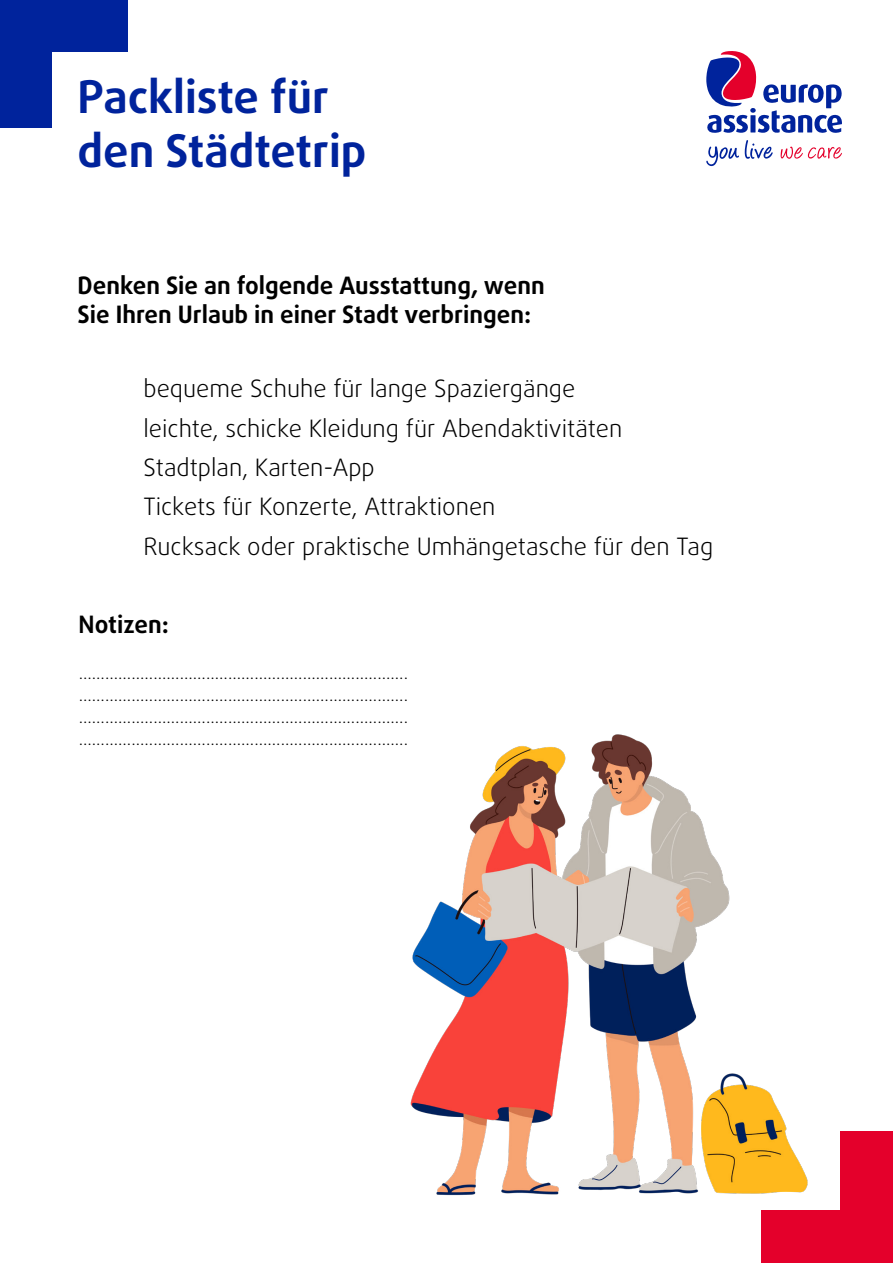
<style>
.page{position:relative;width:893px;height:1263px;background:#fff}
.page>*{position:absolute;margin:0;border:0;box-sizing:border-box;transform-origin:0 0}
.t1{font:700 45px/54px "Daxline Pro";color:#00239c}
.t2{font:300 24px/39.3px "Daxline Pro";color:#000}
.t3{font:700 24px/28.8px "Daxline Pro";color:#000}
.t4{font:300 18px/22px "Daxline Pro";color:#000;text-align:justify}
</style>
<div class="page">
<div style="left:0;top:0;width:128px;height:51px;background:#00239c"></div>
<div style="left:0;top:0;width:51px;height:128px;background:#00239c"></div>
<div style="left:761px;top:1210px;width:132px;height:53px;background:#e4002b"></div>
<div style="left:840px;top:1131px;width:53px;height:132px;background:#e4002b"></div>
<svg style="left:706px;top:146px;width:33px;height:21px"></svg>
<svg style="left:781px;top:146px;width:61px;height:13px"></svg>
<svg style="left:706px;top:51px;width:136px;height:82px"></svg>
<svg style="left:745px;top:140px;width:28px;height:19px"></svg>
<img style="left:410px;top:734px;width:398px;height:462px">
<h1 class="t1" style="left:78px;top:69px;width:290px">Packliste für den Städtetrip</h1>
<h2 class="t3" style="left:78px;top:271px;width:469px">Denken Sie an folgende Ausstattung, wenn<br>Sie Ihren Urlaub in einer Stadt verbringen:</h2>
<h2 class="t2" style="left:144px;top:369px;width:571px">bequeme Schuhe für lange Spaziergänge<br>leichte, schicke Kleidung für Abendaktivitäten Stadtplan, Karten-App<br>Tickets für Konzerte, Attraktionen<br>Rucksack oder praktische Umhängetasche für den Tag</h2>
<h2 class="t3" style="left:79px;top:609px;width:92px">Notizen:</h2>
<p class="t4" style="left:79px;top:661px;width:331px">........................................................................... ........................................................................... ........................................................................... ...........................................................................</p>
</div>
